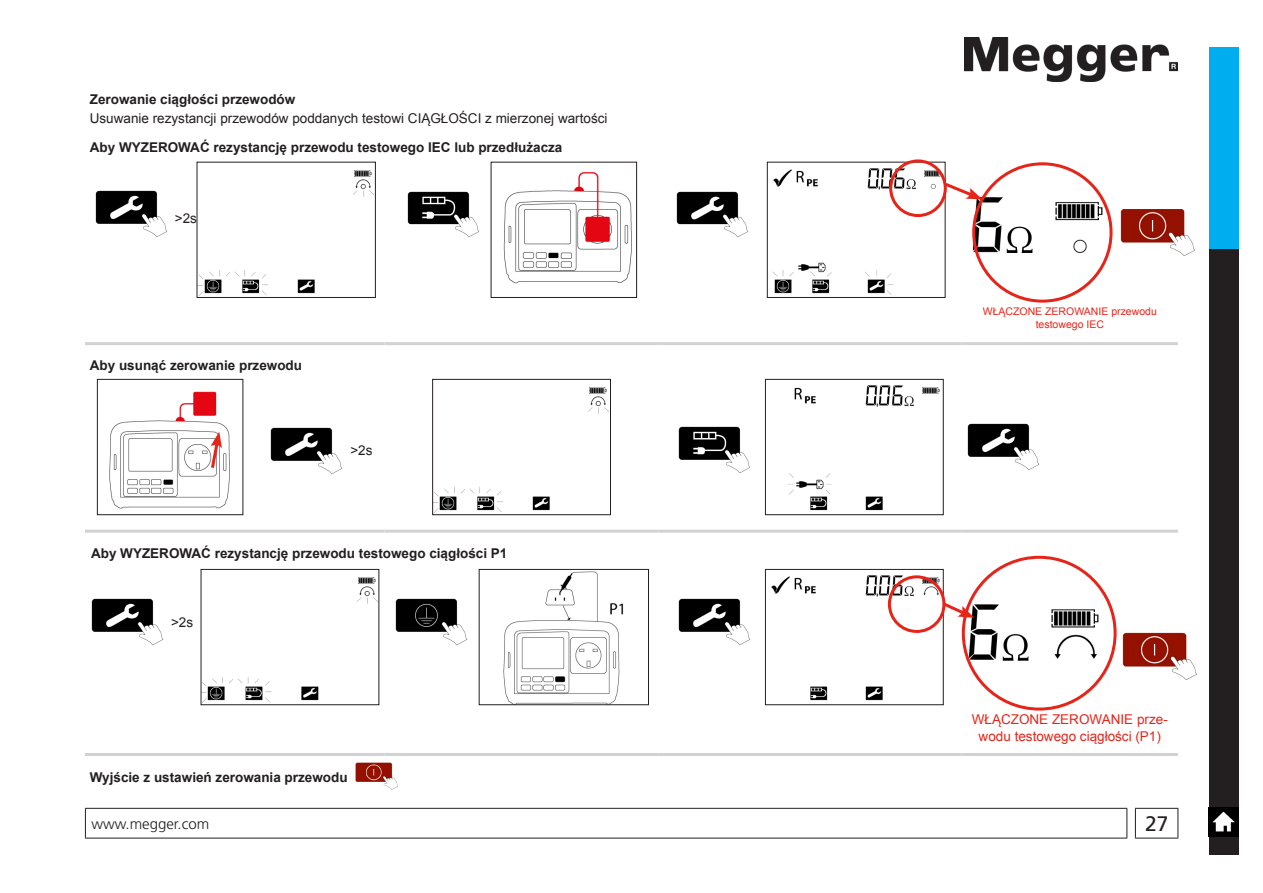
<style>
.page{position:relative;width:1263px;height:893px;background:#fff}
.page>*{position:absolute;margin:0;border:0;box-sizing:border-box;transform-origin:0 0}
.t1{font:21px "Frutiger LT Pro";color:#231f20}
.t2{font:300 15px "Frutiger LT Pro";color:#231f20}
.t3{font:700 13.5px "Arial";color:#231f20}
.t4{font:13.5px "Arial";color:#231f20}
.t5{font:13.5px/16.2px "Arial";color:#e72419;text-align:center}
.t6{font:10.5px/12.6px "Arial";color:#e72419;text-align:center}
</style>
<div class="page">
<div style="left:1209px;top:57px;width:30px;height:798px;background:#231f20"></div>
<hr style="left:85px;top:808px;width:1042px;height:1px;background:#231f20">
<svg style="left:85px;top:809px;width:1px;height:29px"></svg>
<svg style="left:1126px;top:809px;width:1px;height:29px"></svg>
<hr style="left:1135px;top:808px;width:43px;height:1px;background:#231f20">
<svg style="left:1135px;top:809px;width:1px;height:29px"></svg>
<svg style="left:1177px;top:809px;width:1px;height:29px"></svg>
<hr style="left:85px;top:838px;width:1042px;height:1px;background:#231f20">
<hr style="left:1135px;top:838px;width:43px;height:1px;background:#231f20">
<img style="left:1209px;top:807px;width:30px;height:30px">
<img style="left:965px;top:37px;width:212px;height:44px">
<div style="left:1209px;top:47px;width:30px;height:202px;background:#00aeef"></div>
<hr style="left:85px;top:342px;width:299px;height:3px;background:#d1d2d4">
<hr style="left:384px;top:342px;width:275px;height:3px;background:#d1d2d4">
<hr style="left:659px;top:342px;width:303px;height:3px;background:#d1d2d4">
<hr style="left:962px;top:342px;width:216px;height:3px;background:#d1d2d4">
<hr style="left:85px;top:530px;width:299px;height:3px;background:#d1d2d4">
<hr style="left:384px;top:530px;width:275px;height:3px;background:#d1d2d4">
<hr style="left:659px;top:530px;width:303px;height:3px;background:#d1d2d4">
<hr style="left:962px;top:530px;width:216px;height:3px;background:#d1d2d4">
<hr style="left:85px;top:753px;width:299px;height:3px;background:#d1d2d4">
<hr style="left:384px;top:753px;width:275px;height:3px;background:#d1d2d4">
<hr style="left:659px;top:753px;width:303px;height:3px;background:#d1d2d4">
<hr style="left:962px;top:753px;width:216px;height:3px;background:#d1d2d4">
<img style="left:95px;top:191px;width:73px;height:46px">
<img style="left:199px;top:170px;width:174px;height:125px">
<img style="left:408px;top:191px;width:72px;height:47px">
<img style="left:503px;top:172px;width:129px;height:112px">
<div style="left:491px;top:162px;width:146px;height:136px;border:1px solid #231f20"></div>
<img style="left:676px;top:191px;width:73px;height:47px">
<img style="left:773px;top:164px;width:170px;height:131px">
<div style="left:767px;top:162px;width:178px;height:136px;border:1px solid #231f20"></div>
<img style="left:972px;top:181px;width:141px;height:98px">
<img style="left:109px;top:391px;width:121px;height:118px">
<div style="left:97px;top:379px;width:146px;height:136px;border:1px solid #231f20"></div>
<img style="left:271px;top:428px;width:72px;height:47px">
<img style="left:434px;top:387px;width:175px;height:126px">
<div style="left:432px;top:379px;width:179px;height:136px;border:1px solid #231f20"></div>
<img style="left:678px;top:426px;width:73px;height:47px">
<img style="left:787px;top:385px;width:153px;height:126px">
<div style="left:765px;top:379px;width:179px;height:136px;border:1px solid #231f20"></div>
<img style="left:968px;top:424px;width:72px;height:46px">
<img style="left:92px;top:598px;width:72px;height:47px">
<img style="left:203px;top:577px;width:174px;height:125px">
<div style="left:201px;top:569px;width:178px;height:136px;border:1px solid #231f20"></div>
<img style="left:396px;top:598px;width:72px;height:47px">
<img style="left:503px;top:571px;width:121px;height:132px">
<div style="left:479px;top:569px;width:170px;height:136px;border:1px solid #231f20"></div>
<img style="left:678px;top:598px;width:73px;height:47px">
<img style="left:771px;top:575px;width:171px;height:126px">
<div style="left:765px;top:569px;width:179px;height:136px;border:1px solid #231f20"></div>
<img style="left:966px;top:588px;width:144px;height:98px">
<div style="left:889px;top:159px;width:58px;height:58px;border:3px solid #e72419;border-radius:50%"></div>
<div style="left:972px;top:162px;width:140px;height:141px;border:3px solid #e72419;border-radius:50%"></div>
<svg style="left:942px;top:180px;width:40px;height:19px"></svg>
<div style="left:888px;top:575px;width:57px;height:58px;border:3px solid #e72419;border-radius:50%"></div>
<div style="left:962px;top:556px;width:154px;height:155px;border:3px solid #e72419;border-radius:50%"></div>
<svg style="left:940px;top:600px;width:34px;height:18px"></svg>
<svg style="left:209px;top:432px;width:13px;height:39px"></svg>
<img style="left:355px;top:762px;width:43px;height:28px">
<img style="left:1120px;top:209px;width:75px;height:47px">
<img style="left:1122px;top:633px;width:75px;height:47px">
<p class="t3" style="left:90px;top:90px;width:207px">Zerowanie ciągłości przewodów</p>
<p class="t4" style="left:90px;top:110px;width:519px">Usuwanie rezystancji przewodów poddanych testowi CIĄGŁOŚCI z mierzonej wartości</p>
<p class="t3" style="left:90px;top:139px;width:474px">Aby WYZEROWAĆ rezystancję przewodu testowego IEC lub przedłużacza</p>
<p class="t4" style="left:175px;top:209px;width:24px">&gt;2s</p>
<p class="t3" style="left:90px;top:356px;width:214px">Aby usunąć zerowanie przewodu</p>
<p class="t4" style="left:350px;top:441px;width:24px">&gt;2s</p>
<p class="t3" style="left:91px;top:545px;width:418px">Aby WYZEROWAĆ rezystancję przewodu testowego ciągłości P1</p>
<p class="t4" style="left:171px;top:613px;width:24px">&gt;2s</p>
<p class="t3" style="left:90px;top:768px;width:259px">Wyjście z ustawień zerowania przewodu</p>
<p class="t6" style="left:983px;top:305px;width:176px">WŁĄCZONE ZEROWANIE przewodu testowego IEC</p>
<p class="t5" style="left:972px;top:712px;width:198px">WŁĄCZONE ZEROWANIE prze&shy;wodu testowego ciągłości (P1)</p>
<p class="t2" style="left:91px;top:815px;width:119px">www.megger.com</p>
<h1 class="t1" style="left:1145px;top:811px;width:25px">27</h1>
</div>
